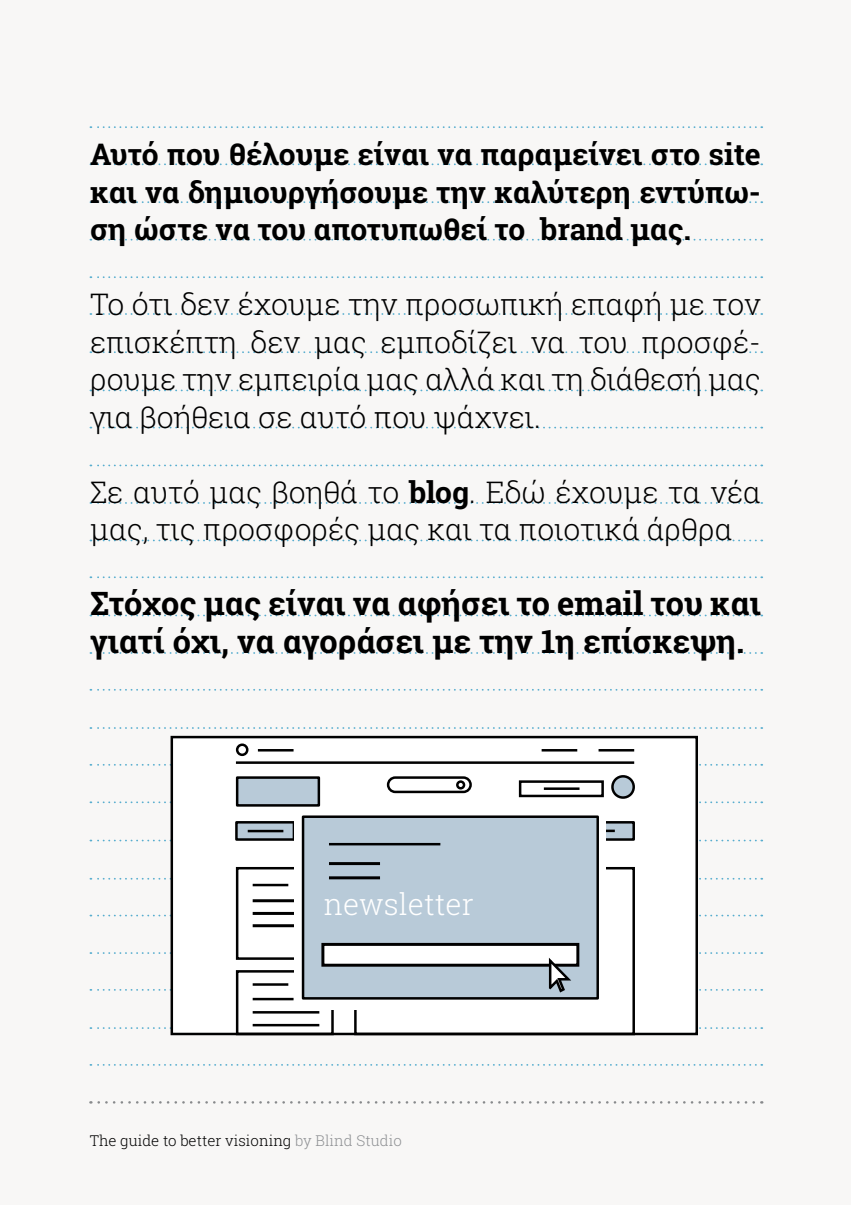
<style>
.page{position:relative;width:851px;height:1205px;background:#fff}
.page>*{position:absolute;margin:0;border:0;box-sizing:border-box;transform-origin:0 0}
.t1{font:700 32.5px/37.5px "Roboto Slab";color:#000}
.t2{font:300 30px/37.5px "Roboto Slab";color:#000;text-align:justify}
.t3{font:700 30px/37.5px "Roboto Slab";color:#000;text-align:justify}
.t4{font:300 30px "Roboto Slab";color:#fff}
.t5{font:300 15px "Roboto Slab";color:#000}
.s1{font-weight:700}
.s2{color:#8f9194}
</style>
<div class="page">
<div style="left:0;top:0;width:850px;height:1205px;background:#f8f7f6"></div>
<svg style="left:90px;top:1101px;width:663px;height:2px"></svg>
<svg style="left:90px;top:652px;width:662px;height:2px"></svg>
<svg style="left:90px;top:502px;width:662px;height:2px"></svg>
<svg style="left:90px;top:239px;width:662px;height:2px"></svg>
<svg style="left:90px;top:1064px;width:662px;height:2px"></svg>
<svg style="left:90px;top:914px;width:662px;height:2px"></svg>
<svg style="left:90px;top:764px;width:662px;height:2px"></svg>
<svg style="left:90px;top:614px;width:662px;height:2px"></svg>
<svg style="left:90px;top:351px;width:662px;height:2px"></svg>
<svg style="left:90px;top:464px;width:662px;height:2px"></svg>
<svg style="left:90px;top:201px;width:662px;height:2px"></svg>
<svg style="left:90px;top:1027px;width:662px;height:2px"></svg>
<svg style="left:90px;top:878px;width:662px;height:1px"></svg>
<svg style="left:90px;top:727px;width:662px;height:2px"></svg>
<svg style="left:90px;top:576px;width:662px;height:2px"></svg>
<svg style="left:90px;top:313px;width:662px;height:2px"></svg>
<svg style="left:90px;top:427px;width:662px;height:1px"></svg>
<svg style="left:90px;top:163px;width:662px;height:2px"></svg>
<svg style="left:90px;top:839px;width:662px;height:2px"></svg>
<svg style="left:90px;top:689px;width:662px;height:2px"></svg>
<svg style="left:90px;top:539px;width:662px;height:2px"></svg>
<svg style="left:90px;top:276px;width:662px;height:2px"></svg>
<svg style="left:90px;top:389px;width:662px;height:2px"></svg>
<svg style="left:90px;top:126px;width:662px;height:2px"></svg>
<div style="left:172px;top:737px;width:524px;height:297px;background:#fff"></div>
<div style="left:170px;top:736px;width:528px;height:299px;border:2px solid #000"></div>
<hr style="left:598px;top:749px;width:36px;height:2px;background:#000">
<hr style="left:541px;top:749px;width:36px;height:2px;background:#000">
<hr style="left:258px;top:749px;width:35px;height:2px;background:#000">
<div style="left:236px;top:743px;width:12px;height:13px;border:2px solid #000;border-radius:50%"></div>
<svg style="left:90px;top:772px;width:662px;height:31px"></svg>
<hr style="left:236px;top:761px;width:398px;height:3px;background:#000">
<svg style="left:234px;top:775px;width:402px;height:261px"></svg>
<div style="left:293px;top:811px;width:312px;height:198px;background:#fff"></div>
<div style="left:303px;top:817px;width:294px;height:181px;background:#b8cad8"></div>
<div style="left:302px;top:815px;width:297px;height:184px;border:2px solid #000"></div>
<div style="left:323px;top:944px;width:254px;height:21px;background:#fff"></div>
<div style="left:321px;top:943px;width:258px;height:23px;border:3px solid #000"></div>
<svg style="left:90px;top:952px;width:662px;height:42px"></svg>
<hr style="left:329px;top:843px;width:111px;height:2px;background:#000">
<hr style="left:329px;top:862px;width:51px;height:3px;background:#000">
<hr style="left:329px;top:876px;width:51px;height:3px;background:#000">
<p class="t3" style="left:90px;top:135px;width:672px">Αυτό που θέλουμε είναι να παραμείνει στο site και να δημιουργήσουμε την καλύτερη εντύπω&shy;ση ώστε να του αποτυπωθεί το brand μας.</p>
<p class="t2" style="left:90px;top:285px;width:672px">Το ότι δεν έχουμε την προσωπική επαφή με τον επισκέπτη δεν μας εμποδίζει να του προσφέ&shy;ρουμε την εμπειρία μας αλλά και τη διάθεσή μας για βοήθεια σε αυτό που ψάχνει.</p>
<p class="t2" style="left:90px;top:472px;width:672px">Σε αυτό μας βοηθά το <span class="s1">blog</span>. Εδώ έχουμε τα νέα μας, τις προσφορές μας και τα ποιοτικά άρθρα</p>
<p class="t1" style="left:90px;top:584px;width:672px">Στόχος μας είναι να αφήσει το email του και γιατί όχι, να αγοράσει με την 1η επίσκεψη.</p>
<p class="t4" style="left:324px;top:884px;width:151px">newsletter</p>
<p class="t5" style="left:90px;top:1130px;width:313px">The guide to better visioning <span class="s2">by Blind Studio</span></p>
</div>
